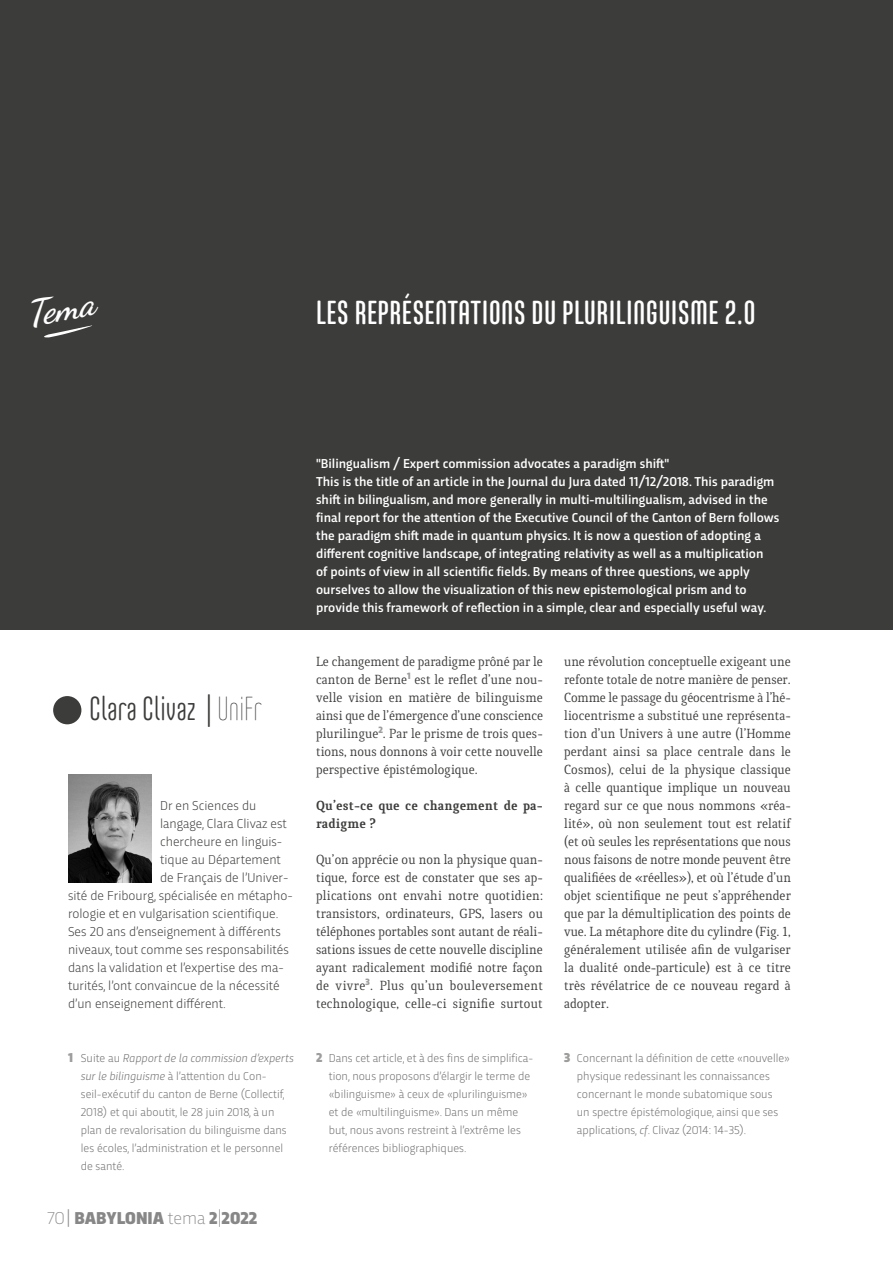
<style>
.page{position:relative;width:893px;height:1263px;background:#fff}
.page>*{position:absolute;margin:0;border:0;box-sizing:border-box;transform-origin:0 0}
.t1{font:italic 700 35.4px "Dancing Script";color:#fff}
.t2{font:500 33px "Core Mellow 59 Cp";letter-spacing:.01em;color:#fff}
.t3{font:300 33px "Core Mellow 39 Cp";color:#3c3c3b}
.t4{font:900 18px "Trasandina";color:#878787}
.t5{font:14.25px/18px "Quiroga Serif Pro";color:#3c3c3b;text-align:justify}
.t6{font:700 14.25px/18px "Quiroga Serif Pro";color:#3c3c3b}
.t7{font:500 13.5px/18px "Trasandina";color:#fff}
.t8{font:300 13.5px "Trasandina";color:#3c3c3b}
.t9{font:300 12px/18px "Trasandina";color:#706f6f}
.s1{font-family:"Core Mellow 19 Cp";font-weight:100}
.s2{font-weight:900;font-size:13.5px;color:#9d9d9c}
.s3{font-style:italic}
.s4{font-weight:200}
.s5{font-weight:300}
</style>
<div class="page">
<div style="left:0;top:0;width:893px;height:630px;background:#3c3c3b"></div>
<div style="left:0;top:230px;width:153px;height:171px;background:#3c3c3b"></div>
<div style="left:53px;top:696px;width:28px;height:28px;background:#3c3c3b;border-radius:50%"></div>
<img style="left:68px;top:774px;width:84px;height:109px">
<h1 class="t1" style="left:23px;top:292px;width:70px;rotate:-10deg">Tema</h1>
<h2 class="t2" style="left:316px;top:288px;width:441px">LES REPRÉSENTATIONS DU PLURILINGUISME 2.0</h2>
<h2 class="t3" style="left:89px;top:685px;width:174px">Clara Clivaz | <span class="s1">UniFr</span></h2>
<p class="t8" style="left:160px;top:796px;width:98px">Dr en Sciences du</p>
<p class="t8" style="left:160px;top:814px;width:128px">langage, Clara Clivaz est</p>
<p class="t8" style="left:160px;top:832px;width:124px">chercheure en linguis-</p>
<p class="t8" style="left:160px;top:850px;width:122px">tique au Département</p>
<p class="t8" style="left:160px;top:868px;width:130px">de Français de l’Univer-</p>
<p class="t8" style="left:68px;top:886px;width:226px">sité de Fribourg, spécialisée en métapho-</p>
<p class="t8" style="left:68px;top:904px;width:212px">rologie et en vulgarisation scientifique.</p>
<p class="t8" style="left:68px;top:922px;width:214px">Ses 20 ans d’enseignement à différents</p>
<p class="t8" style="left:68px;top:940px;width:222px">niveaux, tout comme ses responsabilités</p>
<p class="t8" style="left:68px;top:958px;width:217px">dans la validation et l’expertise des ma-</p>
<p class="t8" style="left:68px;top:976px;width:213px">turités, l’ont convaincue de la nécessité</p>
<p class="t8" style="left:68px;top:994px;width:159px">d’un enseignement différent.</p>
<p class="t7" style="left:316px;top:453px;width:465px">"Bilingualism / Expert commission advocates a paradigm shift"<br>This is the title of an article in the Journal du Jura dated 11/12/2018. This paradigm shift in bilingualism, and more generally in multi-multilingualism, advised in the final report for the attention of the Executive Council of the Canton of Bern follows the paradigm shift made in quantum physics. It is now a question of adopting a different cognitive landscape, of integrating relativity as well as a multiplication<br>of points of view in all scientific fields. By means of three questions, we apply ourselves to allow the visualization of this new epistemological prism and to provide this framework of reflection in a simple, clear and especially useful way.</p>
<p class="t5" style="left:316px;top:653px;width:228px">Le changement de paradigme prôné par le canton de Berne<sup>1</sup> est le reflet d’une nou&shy;velle vision en matière de bilinguisme ainsi que de l’émergence d’une conscience plurilingue<sup>2</sup>. Par le prisme de trois ques&shy;tions, nous donnons à voir cette nouvelle perspective épistémologique.</p>
<p class="t6" style="left:316px;top:796px;width:228px">Qu’est-ce que ce changement de pa&shy;radigme ?</p>
<p class="t5" style="left:316px;top:851px;width:228px">Qu’on apprécie ou non la physique quan&shy;tique, force est de constater que ses ap&shy;plications ont envahi notre quotidien: transistors, ordinateurs, GPS, lasers ou téléphones portables sont autant de réali&shy;sations issues de cette nouvelle discipline ayant radicalement modifié notre façon de vivre<sup>3</sup>. Plus qu’un bouleversement technologique, celle-ci signifie surtout</p>
<p class="t5" style="left:564px;top:653px;width:228px">une révolution conceptuelle exigeant une refonte totale de notre manière de penser.<br>Comme le passage du géocentrisme à l’hé&shy;liocentrisme a substitué une représenta&shy;tion d’un Univers à une autre (l’Homme perdant ainsi sa place centrale dans le Cosmos), celui de la physique classique à celle quantique implique un nouveau regard sur ce que nous nommons «réa&shy;lité», où non seulement tout est relatif (et où seules les représentations que nous nous faisons de notre monde peuvent être qualifiées de «réelles»), et où l’étude d’un objet scientifique ne peut s’appréhender que par la démultiplication des points de vue. La métaphore dite du cylindre (Fig. 1, généralement utilisée afin de vulgariser la dualité onde-particule) est à ce titre très révélatrice de ce nouveau regard à adopter.</p>
<p class="t9" style="left:81px;top:1048px;width:214px;text-indent:-13px"><span class="s2">1</span> Suite au <span class="s3">Rapport de la commission d’experts sur le bilinguisme</span> à l’attention du Con&shy;seil-exécutif du canton de Berne (Collectif, 2018) et qui aboutit, le 28 juin 2018, à un plan de revalorisation du bilinguisme dans les écoles, l’administration et le personnel de santé.</p>
<p class="t9" style="left:329px;top:1048px;width:206px;text-indent:-13px"><span class="s2">2</span> Dans cet article, et à des fins de simplifica&shy;tion, nous proposons d’élargir le terme de «bilinguisme» à ceux de «plurilinguisme» et de «multilinguisme». Dans un même but, nous avons restreint à l’extrême les références bibliographiques.</p>
<p class="t9" style="left:577px;top:1048px;width:214px;text-indent:-13px"><span class="s2">3</span> Concernant la définition de cette «nouvelle» physique redessinant les connaissances concernant le monde subatomique sous<br>un spectre épistémologique, ainsi que ses applications, <span class="s3">cf</span>. Clivaz (2014: 14-35).</p>
<p class="t4" style="left:48px;top:1205px;width:211px"><span class="s4">70</span><span class="s5">|</span> BABYLONIA <span class="s4">tema</span> 2<span class="s4">|</span>2022</p>
</div>
